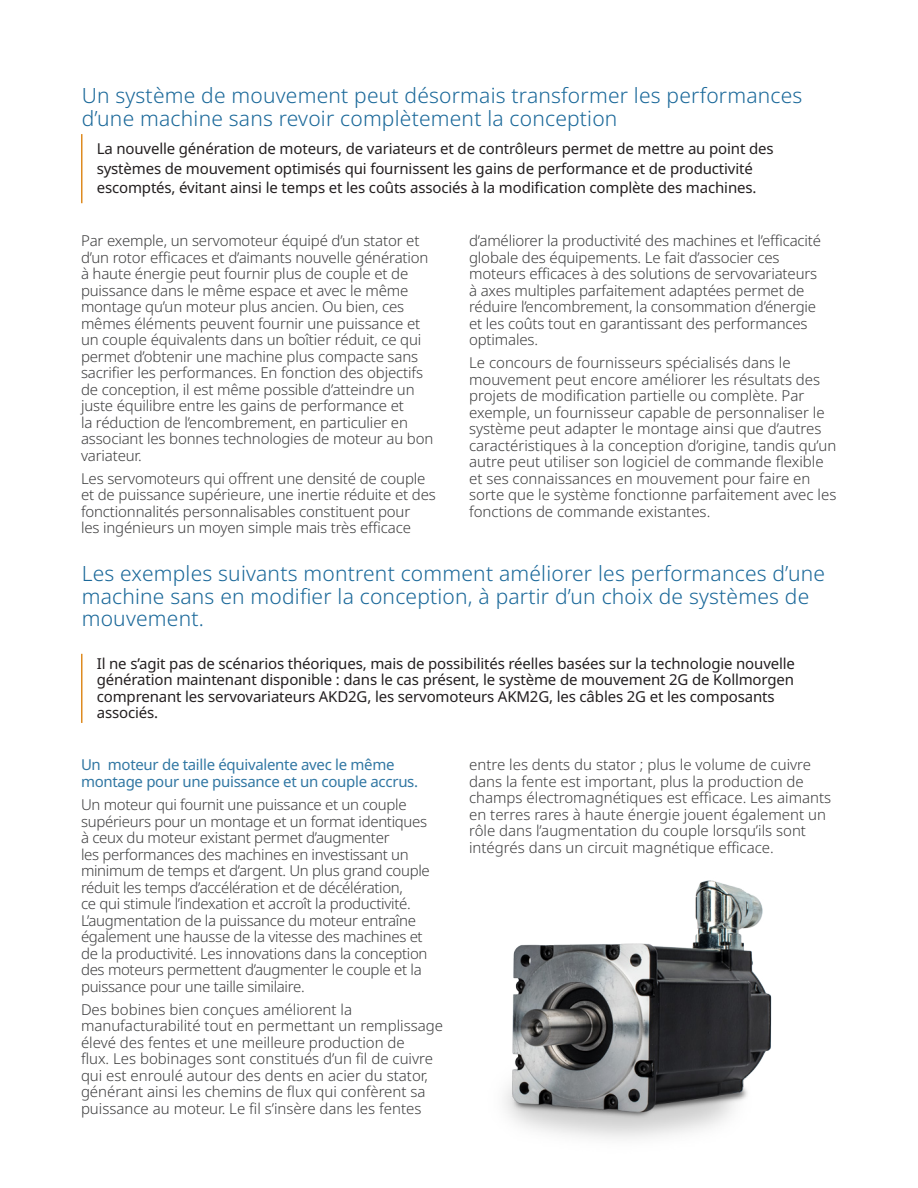
<style>
.page{position:relative;width:918px;height:1188px;background:#fff}
.page>*{position:absolute;margin:0;border:0;box-sizing:border-box;transform-origin:0 0}
.Title{font:300 21px/22.5px "Noto Sans";letter-spacing:.01em;color:#1a6899}
.Body{font:300 15px/16.5px "Noto Sans";letter-spacing:-.01em;color:#3e3e3f}
.t1{font:15px/16.5px "Noto Sans";letter-spacing:-.01em;color:#231f20}
.Body-2{font:15px/16.5px "Noto Sans";letter-spacing:-.02em;color:#3177a3}
</style>
<div class="page">
<hr style="left:81px;top:134px;width:1px;height:69px;background:#de8b20">
<hr style="left:81px;top:654px;width:1px;height:69px;background:#de8b20">
<img style="left:504px;top:880px;width:268px;height:259px">
<p class="Title" style="left:82px;top:85px;width:722px">Un système de mouvement peut désormais transformer les performances d’une machine sans revoir complètement la conception</p>
<p class="t1" style="left:97px;top:139px;width:678px;line-height:19.5px">La nouvelle génération de moteurs, de variateurs et de contrôleurs permet de mettre au point des systèmes de mouvement optimisés qui fournissent les gains de performance et de productivité escomptés, évitant ainsi le temps et les coûts associés à la modification complète des machines.</p>
<p class="Body" style="left:469px;top:233px;width:354px">d’améliorer la productivité des machines et l’efficacité globale des équipements. Le fait d’associer ces moteurs efficaces à des solutions de servovariateurs à axes multiples parfaitement adaptées permet de réduire l’encombrement, la consommation d’énergie et les coûts tout en garantissant des performances optimales.</p>
<p class="Body" style="left:469px;top:355px;width:369px">Le concours de fournisseurs spécialisés dans le mouvement peut encore améliorer les résultats des projets de modification partielle ou complète. Par exemple, un fournisseur capable de personnaliser le système peut adapter le montage ainsi que d’autres caractéristiques à la conception d’origine, tandis qu’un autre peut utiliser son logiciel de commande flexible et ses connaissances en mouvement pour faire en sorte que le système fonctionne parfaitement avec les fonctions de commande existantes.</p>
<p class="Body" style="left:81px;top:233px;width:354px">Par exemple, un servomoteur équipé d’un stator et d’un rotor efficaces et d’aimants nouvelle génération à haute énergie peut fournir plus de couple et de puissance dans le même espace et avec le même montage qu’un moteur plus ancien. Ou bien, ces mêmes éléments peuvent fournir une puissance et un couple équivalents dans un boîtier réduit, ce qui permet d’obtenir une machine plus compacte sans sacrifier les performances. En fonction des objectifs de conception, il est même possible d’atteindre un juste équilibre entre les gains de performance et<br>la réduction de l’encombrement, en particulier en associant les bonnes technologies de moteur au bon variateur.</p>
<p class="Body" style="left:81px;top:470px;width:356px">Les servomoteurs qui offrent une densité de couple et de puissance supérieure, une inertie réduite et des fonctionnalités personnalisables constituent pour<br>les ingénieurs un moyen simple mais très efficace</p>
<p class="Title" style="left:82px;top:563px;width:745px">Les exemples suivants montrent comment améliorer les performances d’une machine sans en modifier la conception, à partir d’un choix de systèmes de mouvement.</p>
<p class="t1" style="left:97px;top:655px;width:700px">Il ne s’agit pas de scénarios théoriques, mais de possibilités réelles basées sur la technologie nouvelle génération maintenant disponible : dans le cas présent, le système de mouvement 2G de Kollmorgen comprenant les servovariateurs AKD2G, les servomoteurs AKM2G, les câbles 2G et les composants associés.</p>
<p class="Body-2" style="left:81px;top:757px;width:339px">Un moteur de taille équivalente avec le même montage pour une puissance et un couple accrus.</p>
<p class="Body" style="left:81px;top:797px;width:350px">Un moteur qui fournit une puissance et un couple supérieurs pour un montage et un format identiques à ceux du moteur existant permet d’augmenter<br>les performances des machines en investissant un minimum de temps et d’argent. Un plus grand couple réduit les temps d’accélération et de décélération,<br>ce qui stimule l’indexation et accroît la productivité.<br>L’augmentation de la puissance du moteur entraîne également une hausse de la vitesse des machines et de la productivité. Les innovations dans la conception des moteurs permettent d’augmenter le couple et la puissance pour une taille similaire.</p>
<p class="Body" style="left:81px;top:1001px;width:364px">Des bobines bien conçues améliorent la manufacturabilité tout en permettant un remplissage élevé des fentes et une meilleure production de<br>flux. Les bobinages sont constitués d’un fil de cuivre qui est enroulé autour des dents en acier du stator, générant ainsi les chemins de flux qui confèrent sa puissance au moteur. Le fil s’insère dans les fentes</p>
<p class="Body" style="left:469px;top:757px;width:364px">entre les dents du stator ; plus le volume de cuivre dans la fente est important, plus la production de champs électromagnétiques est efficace. Les aimants en terres rares à haute énergie jouent également un rôle dans l’augmentation du couple lorsqu’ils sont intégrés dans un circuit magnétique efficace.</p>
</div>
